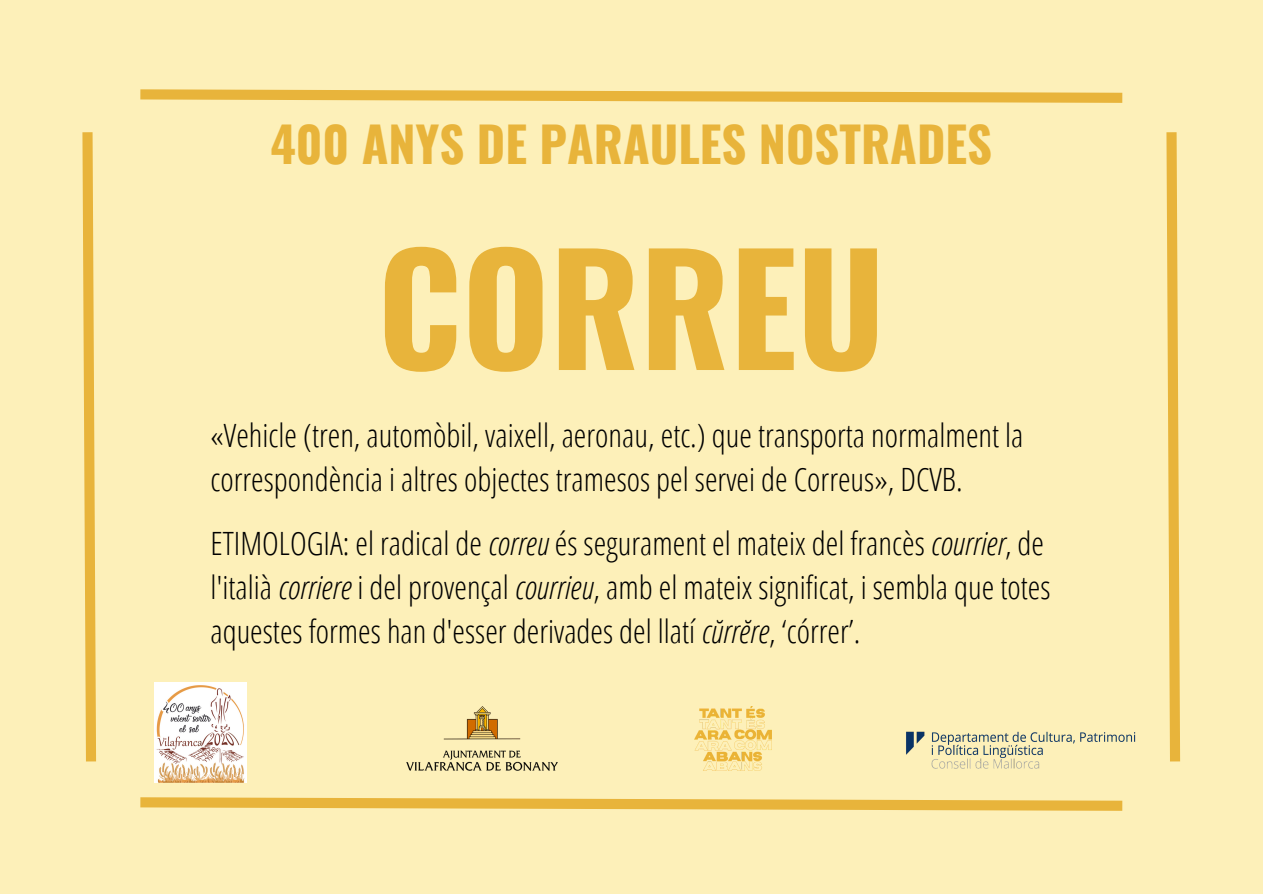
<style>
.page{position:relative;width:1263px;height:894px;background:#fff}
.page>*{position:absolute;margin:0;border:0;box-sizing:border-box;transform-origin:0 0}
.t1{font:700 150px "Oswald";color:#e8b43b}
.t2{font:700 48.6px "Oswald";color:#e8b43b}
.t3{font:300 32.1px/43.8px "Open Sans Condensed";color:#000}
.s1{font-style:italic}
</style>
<div class="page">
<div style="left:0;top:0;width:1263px;height:893px;background:#fdf0b9"></div>
<svg style="left:140px;top:797px;width:983px;height:14px"></svg>
<svg style="left:82px;top:132px;width:14px;height:630px"></svg>
<svg style="left:140px;top:89px;width:983px;height:14px"></svg>
<svg style="left:1166px;top:132px;width:15px;height:630px"></svg>
<img style="left:407px;top:706px;width:150px;height:64px">
<img style="left:906px;top:731px;width:230px;height:38px">
<img style="left:694px;top:706px;width:78px;height:64px">
<img style="left:154px;top:682px;width:92px;height:100px">
<h2 class="t2" style="left:270px;top:106px;width:723px">400 ANYS DE PARAULES NOSTRADES</h2>
<h1 class="t1" style="left:378px;top:191px;width:509px">CORREU</h1>
<p class="t3" style="left:210px;top:412px;width:815px">«Vehicle (tren, automòbil, vaixell, aeronau, etc.) que transporta normalment la correspondència i altres objectes tramesos pel servei de Correus», DCVB.</p>
<p class="t3" style="left:210px;top:520px;width:842px">ETIMOLOGIA: el radical de <span class="s1">correu</span> és segurament el mateix del francès <span class="s1">courrier</span>, de l'italià <span class="s1">corriere</span> i del provençal <span class="s1">courrieu</span>, amb el mateix significat, i sembla que totes aquestes formes han d'esser derivades del llatí <span class="s1">cŭrrĕre</span>, ‘córrer’.</p>
</div>
